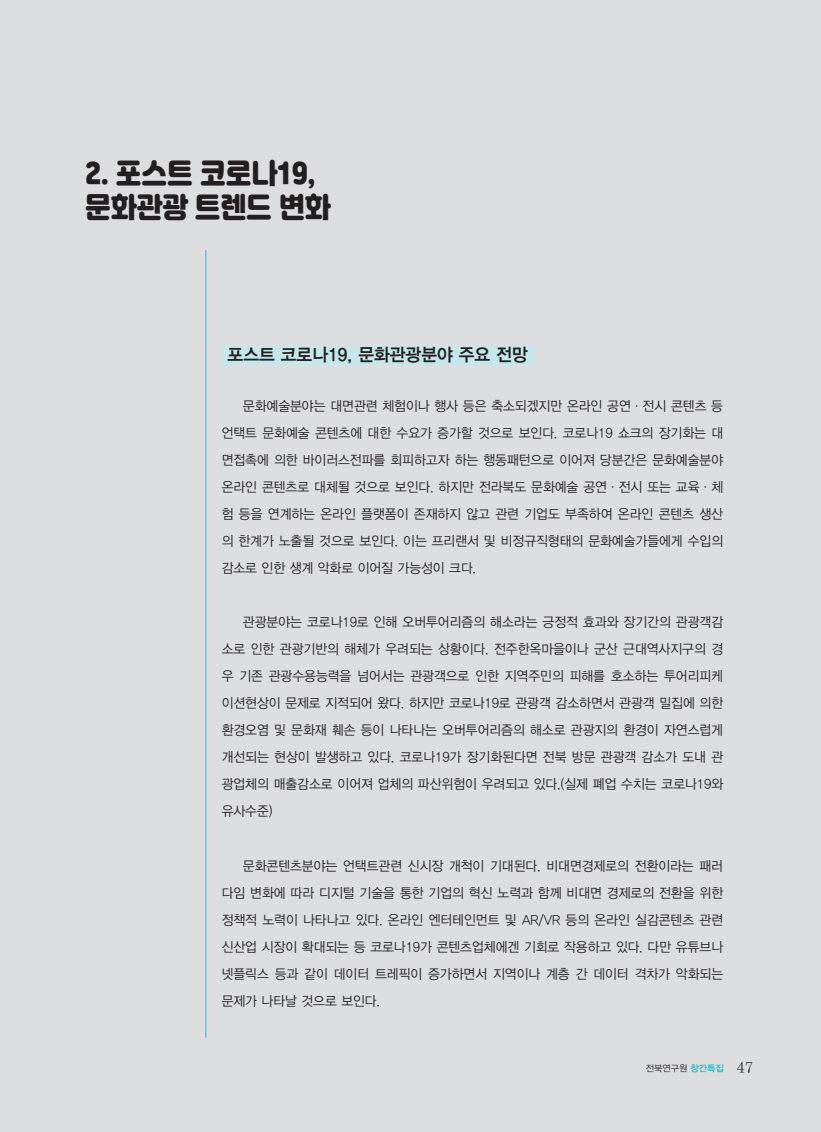
<style>
.page{position:relative;width:821px;height:1132px;background:#fff}
.page>*{position:absolute;margin:0;border:0;box-sizing:border-box;transform-origin:0 0}
.t1{font:28.2px/33.8px "Jalnan";color:#231f20;scale:.91 1}
.t2{font:18px "YDVYGO34";color:#231f20;scale:.95 1}
.t3{font:13.5px/27px "YDVYGO32";color:#231f20;text-align:justify;scale:.95 1}
.t4{font:9px "YDVYGO32";color:#231f20}
.s1{font-family:"YDVYGO34";color:#21bdc7}
.s2{font-family:"YDVY Mj O33";font-size:15px}
</style>
<div class="page">
<div style="left:0;top:0;width:821px;height:1131px;background:#dcdddf"></div>
<div style="left:222px;top:345px;width:312px;height:20px;background:#c5e7ec"></div>
<hr style="left:206px;top:250px;width:1px;height:787px;background:#21bdc7">
<h1 class="t1" style="left:85px;top:159px;width:271px">2. 포스트 코로나19, 문화관광 트렌드 변화</h1>
<h2 class="t2" style="left:228px;top:342px;width:317px">포스트 코로나19, 문화관광분야 주요 전망</h2>
<p class="t3" style="left:222px;top:391px;width:529px;text-indent:21px">문화예술분야는 대면관련 체험이나 행사 등은 축소되겠지만 온라인 공연·전시 콘텐츠 등 언택트 문화예술 콘텐츠에 대한 수요가 증가할 것으로 보인다. 코로나19 쇼크의 장기화는 대 면접촉에 의한 바이러스전파를 회피하고자 하는 행동패턴으로 이어져 당분간은 문화예술분야 온라인 콘텐츠로 대체될 것으로 보인다. 하지만 전라북도 문화예술 공연·전시 또는 교육·체 험 등을 연계하는 온라인 플랫폼이 존재하지 않고 관련 기업도 부족하여 온라인 콘텐츠 생산 의 한계가 노출될 것으로 보인다. 이는 프리랜서 및 비정규직형태의 문화예술가들에게 수입의 감소로 인한 생계 악화로 이어질 가능성이 크다.</p>
<p class="t3" style="left:222px;top:607px;width:529px;text-indent:21px">관광분야는 코로나19로 인해 오버투어리즘의 해소라는 긍정적 효과와 장기간의 관광객감 소로 인한 관광기반의 해체가 우려되는 상황이다. 전주한옥마을이나 군산 근대역사지구의 경 우 기존 관광수용능력을 넘어서는 관광객으로 인한 지역주민의 피해를 호소하는 투어리피케 이션현상이 문제로 지적되어 왔다. 하지만 코로나19로 관광객 감소하면서 관광객 밀집에 의한 환경오염 및 문화재 훼손 등이 나타나는 오버투어리즘의 해소로 관광지의 환경이 자연스럽게 개선되는 현상이 발생하고 있다. 코로나19가 장기화된다면 전북 방문 관광객 감소가 도내 관 광업체의 매출감소로 이어져 업체의 파산위험이 우려되고 있다.(실제 폐업 수치는 코로나19와 유사수준)</p>
<p class="t3" style="left:222px;top:850px;width:529px;text-indent:21px">문화콘텐츠분야는 언택트관련 신시장 개척이 기대된다. 비대면경제로의 전환이라는 패러 다임 변화에 따라 디지털 기술을 통한 기업의 혁신 노력과 함께 비대면 경제로의 전환을 위한 정책적 노력이 나타나고 있다. 온라인 엔터테인먼트 및 AR/VR 등의 온라인 실감콘텐츠 관련 신산업 시장이 확대되는 등 코로나19가 콘텐츠업체에겐 기회로 작용하고 있다. 다만 유튜브나 넷플릭스 등과 같이 데이터 트레픽이 증가하면서 지역이나 계층 간 데이터 격차가 악화되는 문제가 나타날 것으로 보인다.</p>
<p class="t4" style="left:646px;top:1061px;width:109px">전북연구원 <span class="s1">창간특집</span> <span class="s2">47</span></p>
</div>
